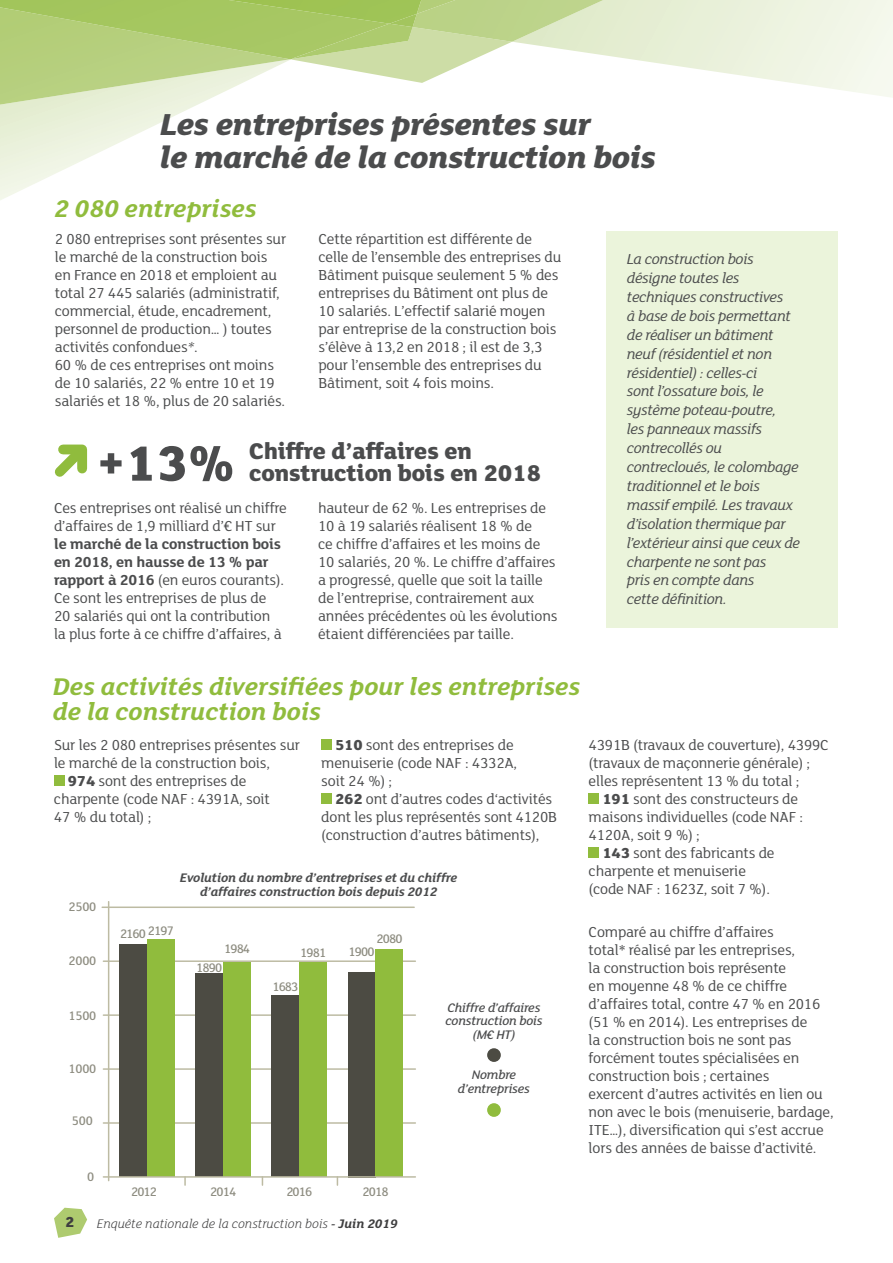
<style>
.page{position:relative;width:893px;height:1263px;background:#fff}
.page>*{position:absolute;margin:0;border:0;box-sizing:border-box;transform-origin:0 0}
.t1{font:italic 800 33px/33px "FS Lola";letter-spacing:-.02em;color:#4b4c4d}
.t2{font:italic 700 26.25px/25.5px "FS Lola";color:#90bc3d}
.t3{font:800 24.75px/22.5px "FS Lola";letter-spacing:-.01em;color:#4b4c4d}
.t4{font:15.75px/18px "FS Lola";letter-spacing:-.01em;color:#4b4c4d}
.t5{font:italic 15.75px/18.9px "FS Lola";letter-spacing:-.02em;color:#4b4c4d}
.t6{font:800 15.75px "FS Lola";color:#3e3e3f}
.t7{font:italic 700 13.5px/13.5px "FS Lola";letter-spacing:-.01em;color:#4b4c4d;text-align:center}
.t8{font:500 13.5px "FS Lola";letter-spacing:-.06em;color:#8e8d81}
.t9{font:italic 500 13.5px/13.5px "FS Lola";letter-spacing:-.01em;color:#4b4c4d;text-align:center}
.t10{font:italic 300 13.5px "FS Lola";color:#3e3e3f}
.s1{font-weight:300;font-style:italic}
.s2{font-size:53.85px}
.s3{font-weight:700}
.s4{font-weight:800}
.s5{font-weight:500}
</style>
<div class="page">
<div style="left:54px;top:775px;width:11px;height:11px;background:#90bc3d"></div>
<div style="left:321px;top:739px;width:11px;height:11px;background:#90bc3d"></div>
<div style="left:321px;top:793px;width:11px;height:11px;background:#90bc3d"></div>
<div style="left:589px;top:793px;width:10px;height:11px;background:#90bc3d"></div>
<div style="left:589px;top:847px;width:10px;height:11px;background:#90bc3d"></div>
<svg style="left:0;top:0;width:893px;height:200px"></svg>
<img style="left:413px;top:0;width:190px;height:42px">
<img style="left:421px;top:0;width:34px;height:14px">
<img style="left:389px;top:24px;width:28px;height:3px">
<img style="left:229px;top:0;width:192px;height:24px">
<svg style="left:54px;top:1208px;width:33px;height:30px"></svg>
<div style="left:487px;top:1048px;width:14px;height:14px;background:#4c4b43;border-radius:50%"></div>
<div style="left:487px;top:1103px;width:14px;height:14px;background:#90bc3d;border-radius:50%"></div>
<hr style="left:103px;top:1122px;width:312px;height:2px;background:#bdbba3">
<hr style="left:103px;top:960px;width:312px;height:2px;background:#bdbba3">
<hr style="left:103px;top:1014px;width:312px;height:2px;background:#bdbba3">
<hr style="left:103px;top:1068px;width:312px;height:2px;background:#bdbba3">
<hr style="left:108px;top:902px;width:1px;height:278px;background:#bdbba3">
<div style="left:119px;top:944px;width:28px;height:233px;background:#4c4b43"></div>
<div style="left:147px;top:940px;width:28px;height:237px;background:#90bc3d"></div>
<div style="left:195px;top:974px;width:28px;height:203px;background:#4c4b43"></div>
<div style="left:223px;top:962px;width:28px;height:215px;background:#90bc3d"></div>
<div style="left:271px;top:995px;width:28px;height:182px;background:#4c4b43"></div>
<div style="left:299px;top:962px;width:28px;height:215px;background:#90bc3d"></div>
<div style="left:348px;top:972px;width:28px;height:205px;background:#4c4b43"></div>
<div style="left:376px;top:949px;width:27px;height:228px;background:#90bc3d"></div>
<hr style="left:103px;top:1176px;width:312px;height:2px;background:#bdbba3">
<hr style="left:102px;top:906px;width:312px;height:2px;background:#bdbba3">
<svg style="left:184px;top:1178px;width:2px;height:7px"></svg>
<div style="left:607px;top:232px;width:231px;height:396px;background:#ebf4db"></div>
<svg style="left:54px;top:444px;width:34px;height:33px"></svg>
<h1 class="t1" style="left:160px;top:106px;width:498px">Les entreprises présentes sur<br>le marché de la construction bois</h1>
<h2 class="t2" style="left:54px;top:195px;width:204px">2 080 entreprises</h2>
<p class="t4" style="left:55px;top:229px;width:233px">2 080 entreprises sont présentes sur le marché de la construction bois en France en 2018 et emploient au total 27 445 salariés (administratif, commercial, étude, encadrement, personnel de production… ) toutes activités confondues<span class="s1">*</span>.<br>60 % de ces entreprises ont moins de 10 salariés, 22 % entre 10 et 19 salariés et 18 %, plus de 20 salariés.</p>
<p class="t4" style="left:318px;top:229px;width:244px">Cette répartition est différente de celle de l’ensemble des entreprises du Bâtiment puisque seulement 5 % des entreprises du Bâtiment ont plus de 10 salariés. L’effectif salarié moyen par entreprise de la construction bois s’élève à 13,2 en 2018 ; il est de 3,3 pour l’ensemble des entreprises du Bâtiment, soit 4 fois moins.</p>
<h3 class="t3" style="left:96px;top:438px;width:446px;text-indent:153px">Chiffre d’affaires en <span class="s2">+13%</span> construction bois en 2018</h3>
<p class="t4" style="left:54px;top:498px;width:234px">Ces entreprises ont réalisé un chiffre d’affaires de 1,9 milliard d’€ HT sur</p>
<p class="t4" style="left:54px;top:534px;width:232px"><span class="s3">le marché de la construction bois en 2018, en hausse de 13 % par rapport à 2016</span> (en euros courants).<br>Ce sont les entreprises de plus de 20 salariés qui ont la contribution la plus forte à ce chiffre d’affaires, à</p>
<p class="t4" style="left:318px;top:498px;width:241px">hauteur de 62 %. Les entreprises de 10 à 19 salariés réalisent 18 % de<br>ce chiffre d’affaires et les moins de 10 salariés, 20 %. Le chiffre d’affaires a progressé, quelle que soit la taille de l’entreprise, contrairement aux années précédentes où les évolutions étaient différenciées par taille.</p>
<p class="t5" style="left:627px;top:249px;width:175px">La construction bois désigne toutes les techniques constructives<br>à base de bois permettant de réaliser un bâtiment neuf (résidentiel et non résidentiel) : celles-ci<br>sont l’ossature bois, le système poteau-poutre,<br>les panneaux massifs contrecollés ou contrecloués, le colombage traditionnel et le bois massif empilé. Les travaux d’isolation thermique par l’extérieur ainsi que ceux de charpente ne sont pas<br>pris en compte dans<br>cette définition.</p>
<h2 class="t2" style="left:53px;top:672px;width:529px">Des activités diversifiées pour les entreprises de la construction bois</h2>
<p class="t4" style="left:54px;top:735px;width:248px">Sur les 2 080 entreprises présentes sur</p>
<p class="t4" style="left:54px;top:753px;width:217px">le marché de la construction bois,</p>
<p class="t4" style="left:68px;top:771px;width:180px"><span class="s4">974</span> sont des entreprises de</p>
<p class="t4" style="left:54px;top:789px;width:217px">charpente (code NAF : 4391A, soit</p>
<p class="t4" style="left:54px;top:807px;width:99px">47 % du total) ;</p>
<p class="t4" style="left:321px;top:735px;width:197px;text-indent:14px"><span class="s4">510</span> sont des entreprises de menuiserie (code NAF : 4332A, soit 24 %) ;</p>
<p class="t4" style="left:321px;top:789px;width:237px;text-indent:14px"><span class="s4">262</span> ont d’autres codes d‘activités dont les plus représentés sont 4120B (construction d’autres bâtiments),</p>
<p class="t8" style="left:68px;top:898px;width:29px">2500</p>
<p class="t8" style="left:68px;top:952px;width:29px">2000</p>
<p class="t8" style="left:68px;top:1007px;width:29px">1500</p>
<p class="t8" style="left:68px;top:1059px;width:29px">1000</p>
<p class="t8" style="left:72px;top:1112px;width:23px">500</p>
<p class="t8" style="left:87px;top:1168px;width:9px">0</p>
<p class="t7" style="left:180px;top:870px;width:279px">Evolution du nombre d’entreprises et du chiffre d’affaires construction bois depuis 2012</p>
<p class="t8" style="left:148px;top:922px;width:27px">2197</p>
<p class="t8" style="left:120px;top:925px;width:27px">2160</p>
<p class="t8" style="left:224px;top:939px;width:27px">1984</p>
<p class="t8" style="left:196px;top:959px;width:27px">1890</p>
<p class="t8" style="left:376px;top:929px;width:27px">2080</p>
<p class="t8" style="left:300px;top:944px;width:27px">1981</p>
<p class="t8" style="left:349px;top:943px;width:27px">1900</p>
<p class="t8" style="left:272px;top:977px;width:27px">1683</p>
<p class="t8" style="left:131px;top:1183px;width:27px">2012</p>
<p class="t8" style="left:210px;top:1183px;width:27px">2014</p>
<p class="t8" style="left:286px;top:1183px;width:27px">2016</p>
<p class="t8" style="left:363px;top:1183px;width:27px">2018</p>
<p class="t9" style="left:445px;top:1000px;width:99px">Chiffre d’affaires construction bois (M€ HT)</p>
<p class="t9" style="left:458px;top:1068px;width:74px">Nombre d’entreprises</p>
<p class="t6" style="left:65px;top:1211px;width:11px">2</p>
<p class="t10" style="left:97px;top:1214px;width:302px">Enquête nationale de la construction bois <span class="s5">-</span> <span class="s3">Juin 2019</span></p>
<p class="t4" style="left:589px;top:735px;width:242px">4391B (travaux de couverture), 4399C</p>
<p class="t4" style="left:589px;top:753px;width:223px">(travaux de maçonnerie générale) ;</p>
<p class="t4" style="left:589px;top:771px;width:212px">elles représentent 13 % du total ;</p>
<p class="t4" style="left:602px;top:789px;width:197px"><span class="s4">191</span> sont des constructeurs de</p>
<p class="t4" style="left:589px;top:807px;width:216px">maisons individuelles (code NAF :</p>
<p class="t4" style="left:589px;top:825px;width:113px">4120A, soit 9 %) ;</p>
<p class="t4" style="left:602px;top:843px;width:174px"><span class="s4">143</span> sont des fabricants de</p>
<p class="t4" style="left:589px;top:861px;width:159px">charpente et menuiserie</p>
<p class="t4" style="left:589px;top:879px;width:183px">(code NAF : 1623Z, soit 7 %).</p>
<p class="t4" style="left:589px;top:922px;width:247px">Comparé au chiffre d’affaires<br>total* réalisé par les entreprises,<br>la construction bois représente<br>en moyenne 48 % de ce chiffre d’affaires total, contre 47 % en 2016 (51 % en 2014). Les entreprises de<br>la construction bois ne sont pas forcément toutes spécialisées en construction bois ; certaines<br>exercent d’autres activités en lien ou non avec le bois (menuiserie, bardage, ITE…), diversification qui s’est accrue lors des années de baisse d’activité.</p>
</div>
